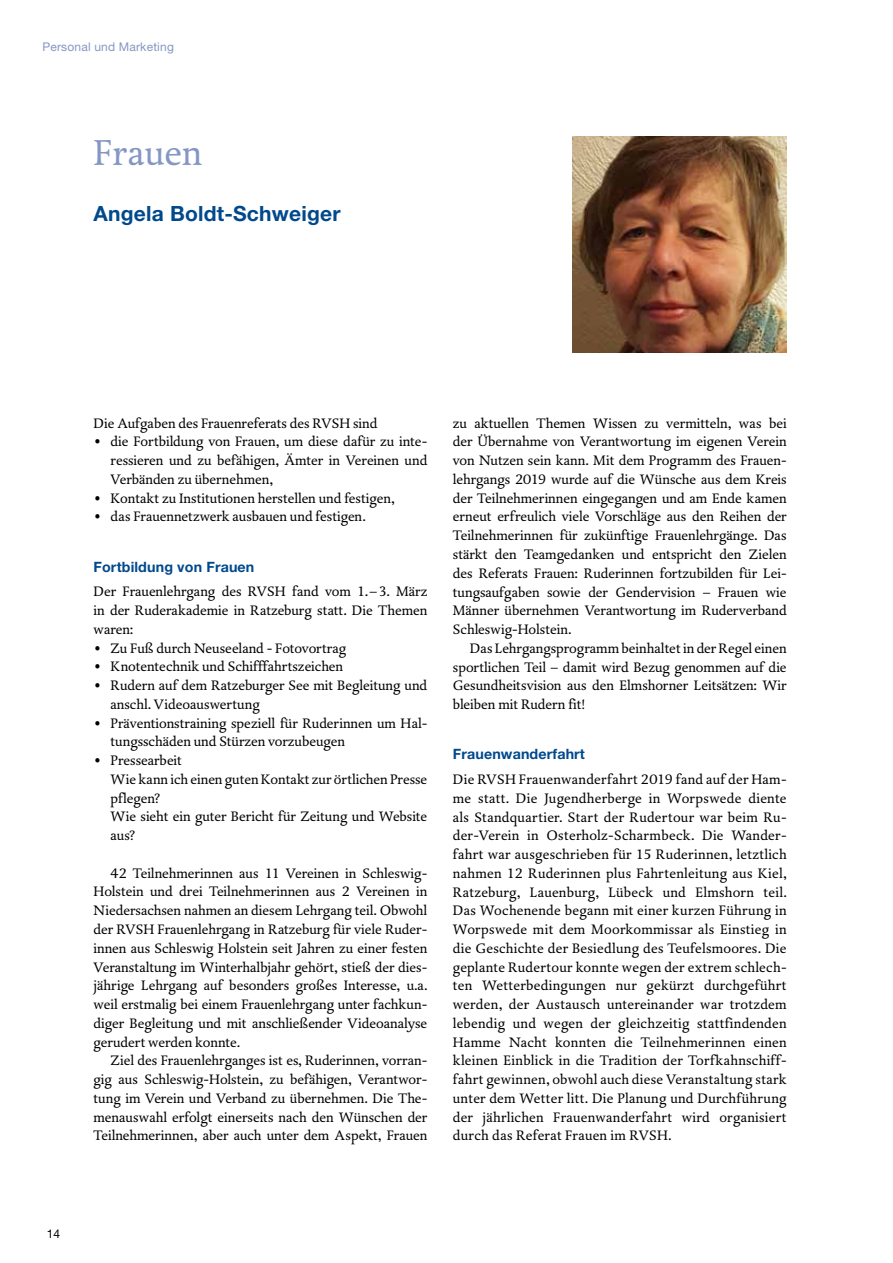
<style>
.page{position:relative;width:893px;height:1263px;background:#fff}
.page>*{position:absolute;margin:0;border:0;box-sizing:border-box;transform-origin:0 0}
.t1{font:37.5px "DTL Dorian ST";letter-spacing:.005em;color:#8497c4}
.t2{font:700 21px "Helvetica Neue LT Std";letter-spacing:.01em;color:#00498d}
.t3{font:14.25px/18.8px "DTL Dorian T";color:#000;text-align:justify}
.t4{font:700 14.25px "Helvetica Neue LT Std";letter-spacing:.01em;color:#00498d}
.t5{font:12px "Helvetica Neue LT Std";letter-spacing:.015em;color:#8497c4}
.t6{font:12px "Helvetica Neue LT Std";color:#000}
</style>
<div class="page">
<img style="left:573px;top:137px;width:214px;height:216px">
<p class="t5" style="left:43px;top:40px;width:133px">Personal und Marketing</p>
<h1 class="t1" style="left:94px;top:131px;width:110px">Frauen</h1>
<h2 class="t2" style="left:94px;top:201px;width:249px">Angela Boldt-Schweiger</h2>
<p class="t3" style="left:94px;top:414px;width:285px">Die Aufgaben des Frauenreferats des RVSH sind</p>
<p class="t3" style="left:111px;top:433px;width:318px;text-indent:-17px">• die Fortbildung von Frauen, um diese dafür zu inte&shy;ressieren und zu befähigen, Ämter in Vereinen und Verbänden zu übernehmen,</p>
<p class="t3" style="left:94px;top:489px;width:303px">• Kontakt zu Institutionen herstellen und festigen,</p>
<p class="t3" style="left:94px;top:508px;width:274px">• das Frauennetzwerk ausbauen und festigen.</p>
<p class="t4" style="left:94px;top:558px;width:162px">Fortbildung von Frauen</p>
<p class="t3" style="left:94px;top:583px;width:335px">Der Frauenlehrgang des RVSH fand vom 1. –3. März in der Ruderakademie in Ratzeburg statt. Die Themen waren:</p>
<p class="t3" style="left:94px;top:639px;width:254px">• Zu Fuß durch Neuseeland - Fotovortrag</p>
<p class="t3" style="left:94px;top:658px;width:251px">• Knotentechnik und Schifffahrtszeichen</p>
<p class="t3" style="left:111px;top:677px;width:318px;text-indent:-17px">• Rudern auf dem Ratzeburger See mit Begleitung und anschl. Videoauswertung</p>
<p class="t3" style="left:111px;top:714px;width:318px;text-indent:-17px">• Präventionstraining speziell für Ruderinnen um Hal&shy;tungsschäden und Stürzen vorzubeugen</p>
<p class="t3" style="left:111px;top:752px;width:318px;text-align:left;text-indent:-17px">• Pressearbeit<br>Wie kann ich einen guten Kontakt zur örtlichen Presse pflegen?<br>Wie sieht ein guter Bericht für Zeitung und Website aus?</p>
<p class="t3" style="left:94px;top:864px;width:335px;text-indent:17px">42 Teilnehmerinnen aus 11 Vereinen in Schleswig-Holstein und drei Teilnehmerinnen aus 2 Vereinen in Niedersachsen nahmen an diesem Lehrgang teil. Obwohl der RVSH Frauenlehrgang in Ratzeburg für viele Ruder&shy;innen aus Schleswig Holstein seit Jahren zu einer festen Veranstaltung im Winterhalbjahr gehört, stieß der dies&shy;jährige Lehrgang auf besonders großes Interesse, u.a. weil erstmalig bei einem Frauenlehrgang unter fachkun&shy;diger Begleitung und mit anschließender Videoanalyse gerudert werden konnte.</p>
<p class="t3" style="left:94px;top:1052px;width:335px;text-indent:17px">Ziel des Frauenlehrganges ist es, Ruderinnen, vorran&shy;gig aus Schleswig-Holstein, zu befähigen, Verantwor&shy;tung im Verein und Verband zu übernehmen. Die The&shy;menauswahl erfolgt einerseits nach den Wünschen der Teilnehmerinnen, aber auch unter dem Aspekt, Frauen</p>
<p class="t3" style="left:453px;top:414px;width:335px">zu aktuellen Themen Wissen zu vermitteln, was bei der Übernahme von Verantwortung im eigenen Verein von Nutzen sein kann. Mit dem Programm des Frauen&shy;lehrgangs 2019 wurde auf die Wünsche aus dem Kreis der Teilnehmerinnen eingegangen und am Ende kamen erneut erfreulich viele Vorschläge aus den Reihen der Teilnehmerinnen für zukünftige Frauenlehrgänge. Das stärkt den Teamgedanken und entspricht den Zielen des Referats Frauen: Ruderinnen fortzubilden für Lei&shy;tungsaufgaben sowie der Gendervision – Frauen wie Männer übernehmen Verantwortung im Ruderverband Schleswig-Holstein.</p>
<p class="t3" style="left:453px;top:639px;width:335px;text-indent:17px">Das Lehrgangsprogramm beinhaltet in der Regel einen sportlichen Teil – damit wird Bezug genommen auf die Gesundheitsvision aus den Elmshorner Leitsätzen: Wir bleiben mit Rudern fit!</p>
<p class="t4" style="left:453px;top:745px;width:134px">Frauenwanderfahrt</p>
<p class="t3" style="left:453px;top:771px;width:335px">Die RVSH Frauenwanderfahrt 2019 fand auf der Ham&shy;me statt. Die Jugendherberge in Worpswede diente als Standquartier. Start der Rudertour war beim Ru&shy;der-Verein in Osterholz-Scharmbeck. Die Wander&shy;fahrt war ausgeschrieben für 15 Ruderinnen, letztlich nahmen 12 Ruderinnen plus Fahrtenleitung aus Kiel, Ratzeburg, Lauenburg, Lübeck und Elmshorn teil.<br>Das Wochenende begann mit einer kurzen Führung in Worpswede mit dem Moorkommissar als Einstieg in die Geschichte der Besiedlung des Teufelsmoores. Die geplante Rudertour konnte wegen der extrem schlech&shy;ten Wetterbedingungen nur gekürzt durchgeführt werden, der Austausch untereinander war trotzdem lebendig und wegen der gleichzeitig stattfindenden Hamme Nacht konnten die Teilnehmerinnen einen kleinen Einblick in die Tradition der Torfkahnschiff&shy;fahrt gewinnen, obwohl auch diese Veranstaltung stark unter dem Wetter litt. Die Planung und Durchführung der jährlichen Frauenwanderfahrt wird organisiert durch das Referat Frauen im RVSH.</p>
<p class="t6" style="left:47px;top:1226px;width:15px">14</p>
</div>
